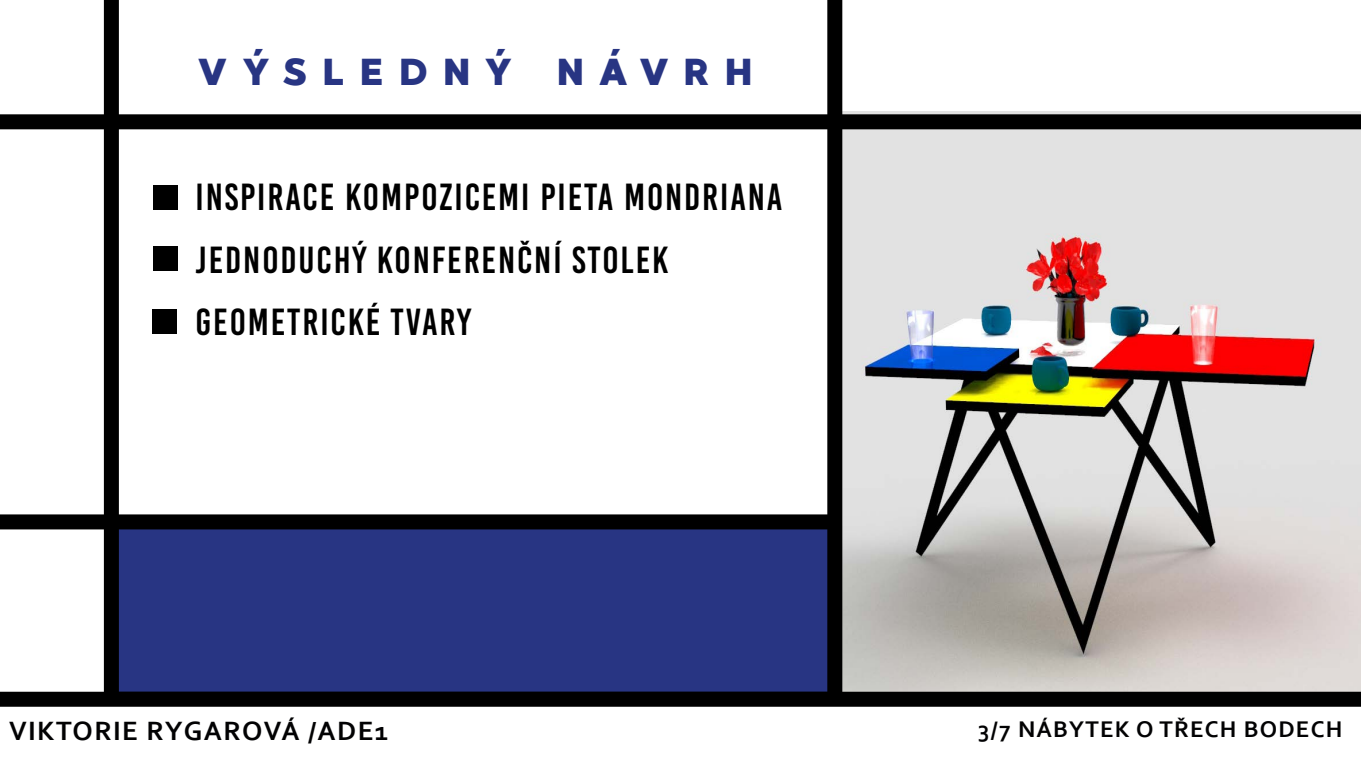
<style>
.page{position:relative;width:1361px;height:766px;background:#fff}
.page>*{position:absolute;margin:0;border:0;box-sizing:border-box;transform-origin:0 0}
.t1{font:37.5px/62.5px "Bebas Kai";letter-spacing:.05em;color:#000}
.t2{font:37.5px "MADE Good Time Grotesk";letter-spacing:.31em;color:#283583}
.t3{font:700 27.75px "Corbel";letter-spacing:.05em;color:#020203}
.t4{font:700 23.75px "Corbel";letter-spacing:.05em;color:#020203}
</style>
<div class="page">
<img style="left:842px;top:112px;width:519px;height:579px">
<div style="left:111px;top:525px;width:730px;height:167px;background:#283583"></div>
<div style="left:0;top:514px;width:838px;height:15px;background:#000"></div>
<div style="left:0;top:114px;width:1361px;height:15px;background:#000"></div>
<div style="left:0;top:691px;width:1361px;height:15px;background:#000"></div>
<div style="left:104px;top:0;width:15px;height:693px;background:#000"></div>
<div style="left:827px;top:0;width:15px;height:703px;background:#000"></div>
<div style="left:153px;top:185px;width:25px;height:25px;background:#000"></div>
<div style="left:152px;top:309px;width:25px;height:25px;background:#000"></div>
<div style="left:153px;top:246px;width:25px;height:24px;background:#000"></div>
<p class="t2" style="left:196px;top:48px;width:559px">VÝSLEDNÝ NÁVRH</p>
<p class="t1" style="left:196px;top:166px;width:588px">INSPIRACE KOMPOZICEMI PIETA MONDRIANA<br>JEDNODUCHÝ KONFERENČNÍ STOLEK<br>GEOMETRICKÉ TVARY</p>
<p class="t3" style="left:9px;top:713px;width:381px">VIKTORIE RYGAROVÁ /ADE1</p>
<p class="t4" style="left:978px;top:714px;width:365px">3/7 NÁBYTEK O TŘECH BODECH</p>
</div>
